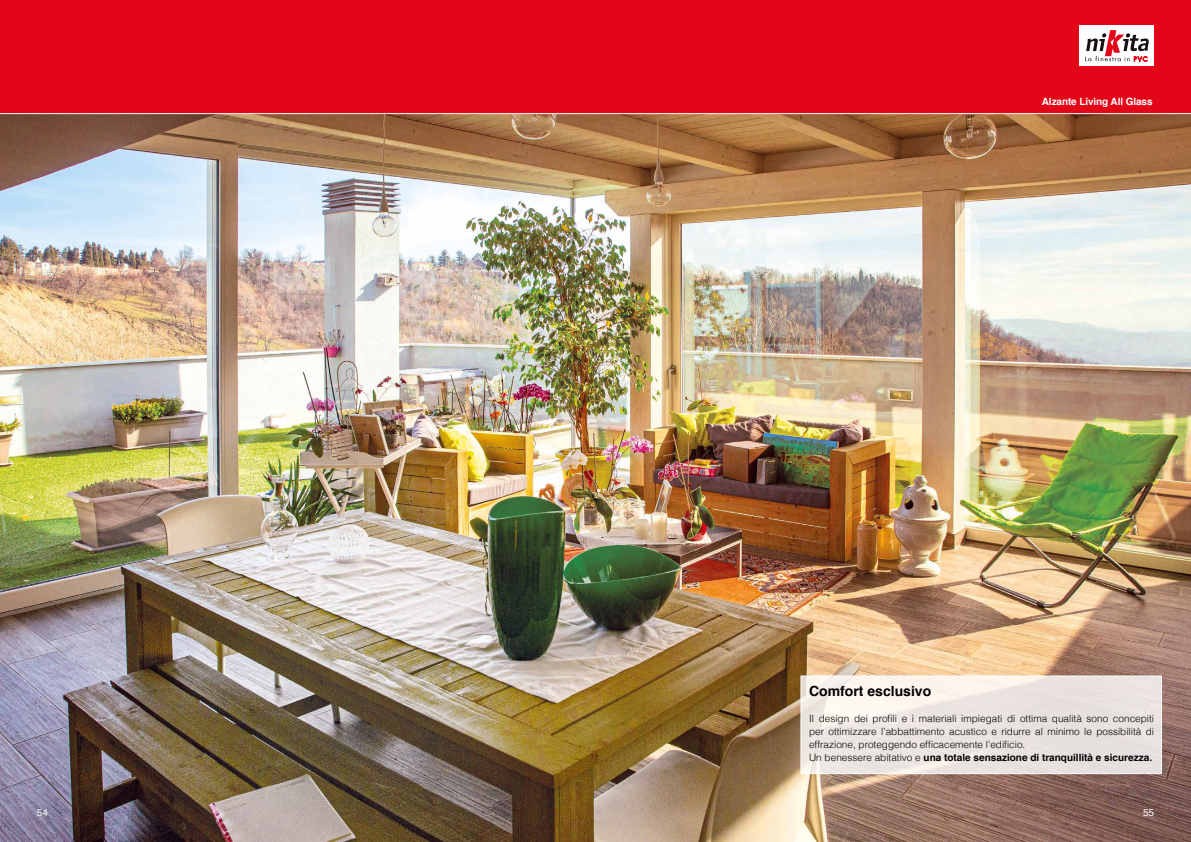
<style>
.page{position:relative;width:1191px;height:842px;background:#fff}
.page>*{position:absolute;margin:0;border:0;box-sizing:border-box;transform-origin:0 0}
.t1{font:700 14px "Helvetica";color:#000}
.t2{font:300 10px/13px "Helvetica";color:#000}
.t3{font:700 10px "Helvetica";letter-spacing:-.01em;color:#fff}
.t4{font:10px "Helvetica";color:#fff}
.s1{font-weight:700}
</style>
<div class="page">
<img style="left:0;top:114px;width:1191px;height:728px">
<div style="left:0;top:0;width:1191px;height:114px;background:#e30518"></div>
<div style="left:1079px;top:26px;width:75px;height:40px;background:#fff"></div>
<svg style="left:1085px;top:13px;width:64px;height:50px"></svg>
<svg style="left:800px;top:676px;width:362px;height:98px;fill:#eae4e1"></svg>
<div style="left:801px;top:676px;width:360px;height:98px;border:1px solid #fff"></div>
<p class="t3" style="left:1041px;top:94px;width:112px">Alzante Living All Glass</p>
<h1 class="t1" style="left:809px;top:679px;width:124px">Comfort esclusivo</h1>
<p class="t2" style="left:809px;top:711px;width:346px">Il design dei profili e i materiali impiegati di ottima qualità sono concepiti per ottimizzare l’abbattimento acustico e ridurre al minimo le possibilità di effrazione, proteggendo efficacemente l'edificio.<br>Un benessere abitativo e <span class="s1">una totale sensazione di tranquillità e sicurezza.</span></p>
<p class="t4" style="left:37px;top:805px;width:13px">54</p>
<p class="t4" style="left:1143px;top:805px;width:13px">55</p>
</div>
